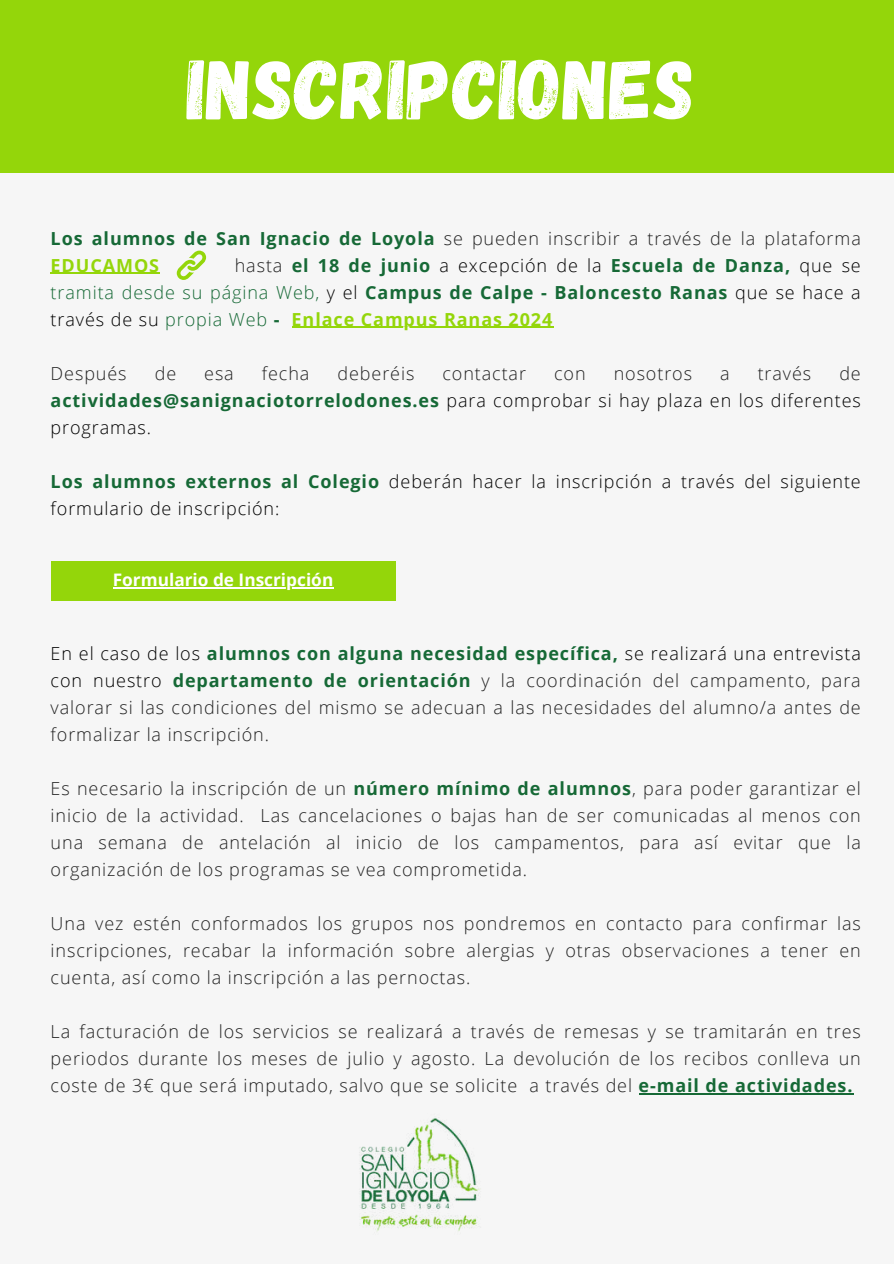
<style>
.page{position:relative;width:894px;height:1264px;background:#fff}
.page>*{position:absolute;margin:0;border:0;box-sizing:border-box;transform-origin:0 0}
.t1{font:84.3px "Gagalin";letter-spacing:.01em;color:#fff}
.t2{font:300 18px/27px "Open Sans";letter-spacing:.05em;color:#222;text-align:justify}
.t3{font:300 18px/27px "Open Sans";letter-spacing:.05em;color:#000;text-align:justify}
.t4{font:700 18px/27px "Open Sans";letter-spacing:.05em;color:#166936;text-align:justify}
.t5{font:700 17.25px "Open Sans";color:#fff}
.s1{font-weight:700;color:#166936}
.s2{font-weight:700;color:#94d60a}
.s3{font-weight:300;color:#222}
.s4{font-weight:300;color:#000}
.s5{font-weight:300}
.s6{color:#94d60a}
.s7{color:#222}
.s8{color:#000}
</style>
<div class="page">
<div style="left:0;top:0;width:893px;height:1263px;background:#f6f6f6"></div>
<div style="left:0;top:0;width:893px;height:172px;background:#94d60a"></div>
<div style="left:51px;top:561px;width:344px;height:39px;background:#94d60a"></div>
<hr style="left:51px;top:273px;width:109px;height:1px;background:#94d60a">
<hr style="left:291px;top:327px;width:262px;height:1px;background:#94d60a">
<img style="left:359px;top:1117px;width:122px;height:114px">
<svg style="left:177px;top:250px;width:29px;height:30px"></svg>
<hr style="left:113px;top:587px;width:220px;height:1px;background:#fff">
<hr style="left:638px;top:1093px;width:215px;height:1px;background:#166936">
<h1 class="t1" style="left:187px;top:35px;width:509px">INSCRIPCIONES</h1>
<p class="t2" style="left:51px;top:224px;width:811px"><span class="s1">Los alumnos de San Ignacio de Loyola</span> se pueden inscribir a través de la plataforma<br><span class="s2">EDUCAMOS</span></p>
<p class="t4" style="left:51px;top:251px;width:811px;text-indent:184px"><span class="s3">hasta</span> el 18 de junio <span class="s4">a excepción de la</span> Escuela de Danza, <span class="s4">que se </span><span class="s5">tramita desde su página Web,</span> <span class="s4">y el</span> Campus de Calpe - Baloncesto Ranas <span class="s4">que se hace a través de su</span> <span class="s5">propia Web</span> - <span class="s6">Enlace Campus Ranas 2024</span></p>
<p class="t2" style="left:51px;top:359px;width:77px">Después</p>
<p class="t2" style="left:155px;top:359px;width:23px">de</p>
<p class="t2" style="left:204px;top:359px;width:31px">esa</p>
<p class="t2" style="left:262px;top:359px;width:49px">fecha</p>
<p class="t2" style="left:337px;top:359px;width:78px">deberéis</p>
<p class="t2" style="left:442px;top:359px;width:85px">contactar</p>
<p class="t2" style="left:554px;top:359px;width:33px">con</p>
<p class="t2" style="left:613px;top:359px;width:80px">nosotros</p>
<p class="t2" style="left:720px;top:359px;width:11px">a</p>
<p class="t2" style="left:757px;top:359px;width:55px">través</p>
<p class="t3" style="left:51px;top:359px;width:811px;text-indent:788px"><span class="s7">de </span><span class="s1">actividades@sanignaciotorrelodones.es</span> para comprobar si hay plaza en los diferentes programas.</p>
<p class="t3" style="left:51px;top:467px;width:811px"><span class="s1">Los alumnos externos al Colegio</span> deberán hacer la inscripción a través del siguiente formulario de inscripción:</p>
<p class="t5" style="left:113px;top:567px;width:222px">Formulario de Inscripción</p>
<p class="t2" style="left:51px;top:639px;width:811px"><span class="s8">En el caso de los</span> <span class="s1">alumnos con alguna necesidad específica,</span> <span class="s8">se realizará una entrevista con nuestro</span> <span class="s1">departamento de orientación</span> y la coordinación del campamento, para valorar si las condiciones del mismo se adecuan a las necesidades del alumno/a antes de formalizar la inscripción.</p>
<p class="t2" style="left:51px;top:774px;width:811px">Es necesario la inscripción de un <span class="s1">número mínimo de alumnos</span>, para poder garantizar el inicio de la actividad. Las cancelaciones o bajas han de ser comunicadas al menos con una semana de antelación al inicio de los campamentos, para así evitar que la organización de los programas se vea comprometida.</p>
<p class="t2" style="left:51px;top:909px;width:811px">Una vez estén conformados los grupos nos pondremos en contacto para confirmar las inscripciones, recabar la información sobre alergias y otras observaciones a tener en cuenta, así como la inscripción a las pernoctas.</p>
<p class="t2" style="left:51px;top:1017px;width:811px">La facturación de los servicios se realizará a través de remesas y se tramitarán en tres periodos durante los meses de julio y agosto. La devolución de los recibos conlleva un coste de 3€ que será imputado, salvo que se solicite a través del <span class="s1">e-mail de actividades.</span></p>
</div>
